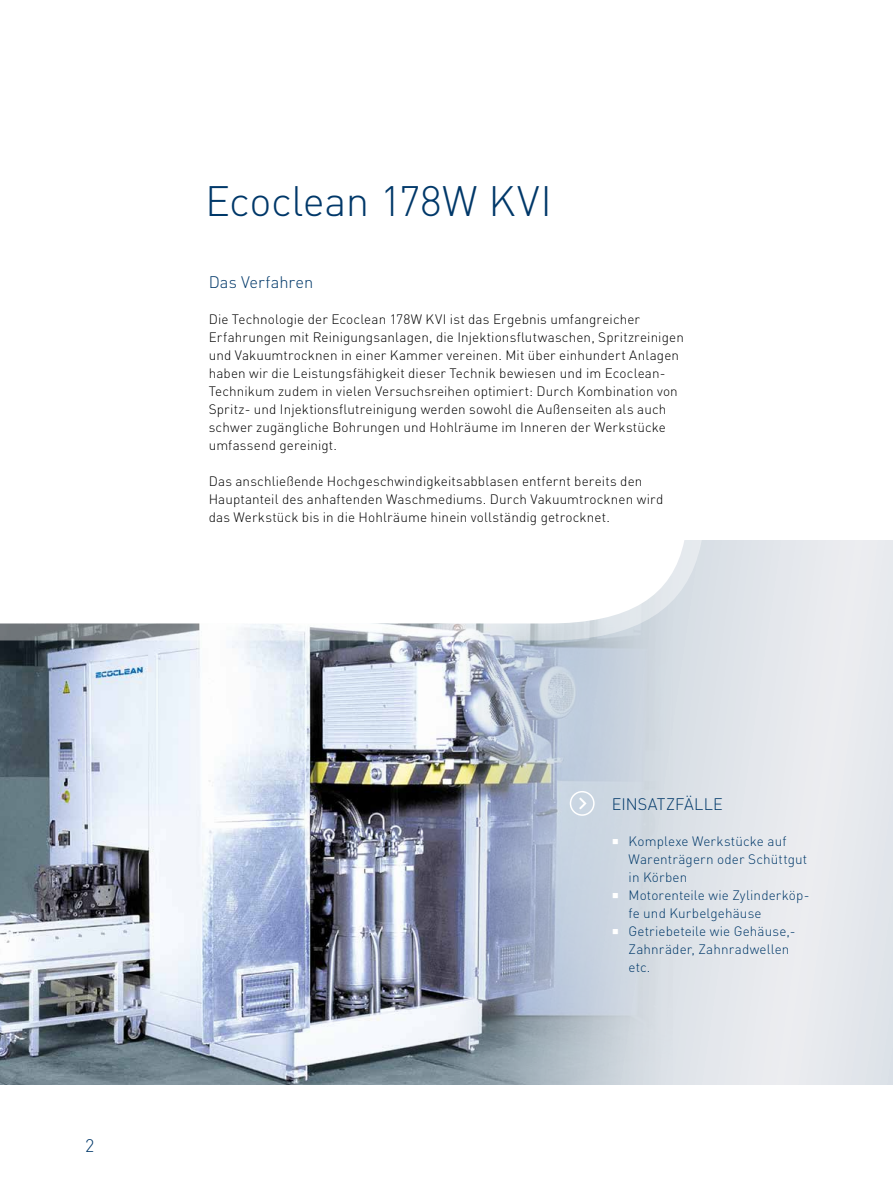
<style>
.page{position:relative;width:893px;height:1191px;background:#fff}
.page>*{position:absolute;margin:0;border:0;box-sizing:border-box;transform-origin:0 0}
.t1{font:300 42px "DIN Pro";letter-spacing:-.01em;color:#003869}
.t2{font:300 18px "DIN Pro";color:#003869}
.t3{font:300 16.5px "DIN Pro";letter-spacing:.005em;color:#003869}
.t4{font:300 13.5px/18px "DIN Pro";letter-spacing:.01em;color:#000}
.t5{font:300 13.5px/18px "DIN Pro";letter-spacing:.01em;color:#003869}
.s1{font-family:"Arial";font-weight:400;font-size:22.5px;color:#fff}
</style>
<div class="page">
<div style="left:0;top:540px;width:893px;height:544px;background:#e6e9ed"></div>
<img style="left:0;top:640px;width:689px;height:444px">
<svg style="left:0;top:623px;width:718px;height:17px"></svg>
<svg style="left:0;top:540px;width:730px;height:83px;background:#fbfcfc"></svg>
<svg style="left:570px;top:791px;width:25px;height:25px"></svg>
<h2 class="t2" style="left:85px;top:1132px;width:11px">2</h2>
<h1 class="t1" style="left:205px;top:168px;width:348px">Ecoclean 178W KVI</h1>
<p class="t3" style="left:209px;top:269px;width:106px">Das Verfahren</p>
<p class="t4" style="left:209px;top:309px;width:477px">Die Technologie der Ecoclean 178W KVI ist das Ergebnis umfangreicher Erfahrungen mit Reinigungsanlagen, die Injektionsflutwaschen, Spritzreinigen und Vakuumtrocknen in einer Kammer vereinen. Mit über einhundert Anlagen haben wir die Leistungsfähigkeit dieser Technik bewiesen und im Ecoclean-Technikum zudem in vielen Versuchsreihen optimiert: Durch Kombination von Spritz- und Injektionsflutreinigung werden sowohl die Außenseiten als auch schwer zugängliche Bohrungen und Hohlräume im Inneren der Werkstücke umfassend gereinigt.</p>
<p class="t4" style="left:209px;top:471px;width:456px">Das anschließende Hochgeschwindigkeitsabblasen entfernt bereits den<br>Hauptanteil des anhaftenden Waschmediums. Durch Vakuumtrocknen wird das Werkstück bis in die Hohlräume hinein vollständig getrocknet.</p>
<p class="t3" style="left:612px;top:791px;width:113px">EINSATZFÄLLE</p>
<p class="t5" style="left:629px;top:831px;width:180px;text-indent:-17px"><span class="s1">▪</span> Komplexe Werkstücke auf<br>Warenträgern oder Schüttgut in Körben</p>
<p class="t5" style="left:629px;top:885px;width:182px;text-indent:-17px"><span class="s1">▪</span> Motorenteile wie Zylinderköp&shy;fe und Kurbelgehäuse</p>
<p class="t5" style="left:629px;top:921px;width:169px;text-indent:-17px"><span class="s1">▪</span> Getriebeteile wie Gehäuse,-<br>Zahnräder, Zahnradwellen etc.</p>
</div>
